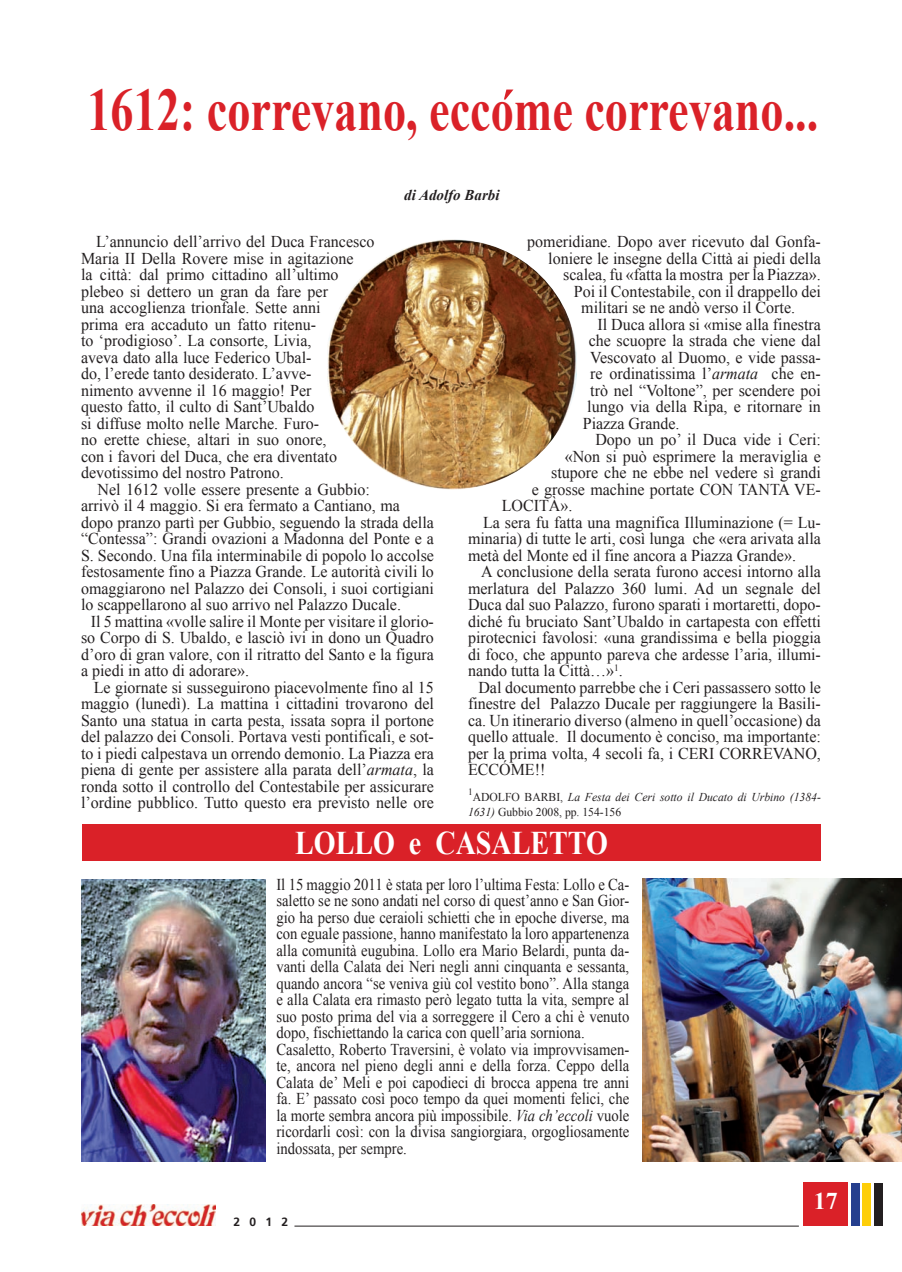
<style>
.page{position:relative;width:902px;height:1272px;background:#fff}
.page>*{position:absolute;margin:0;border:0;box-sizing:border-box;transform-origin:0 0}
.t1{font:700 60px "Times New Roman";color:#da2128;scale:.77 1}
.t2{font:700 33px "Times New Roman";color:#fff;scale:.85 1}
.t3{font:700 24px "Times New Roman";color:#fff}
.t4{font:16.5px/16.5px "Times New Roman";color:#231f20}
.t5{font:16.5px/16.5px "Times New Roman";color:#231f20;scale:.89 1}
.t6{font:italic 700 15px "Times New Roman";color:#231f20}
.t7{font:italic 12px/15px "Times New Roman";color:#231f20}
.t8{font:12px "Times New Roman";color:#231f20}
.t9{font:700 12px "Frutiger";color:#231f20}
.t10{font:9.6px "Times New Roman";color:#231f20}
.s1{font-style:italic}
.s2{font-style:normal}
</style>
<div class="page">
<img style="left:81px;top:1205px;width:134px;height:21px">
<hr style="left:294px;top:1226px;width:505px;height:1px;background:#231f20">
<div style="left:803px;top:1183px;width:45px;height:43px;background:#da2128"></div>
<div style="left:851px;top:1183px;width:9px;height:42px;background:#253f8e"></div>
<div style="left:863px;top:1183px;width:8px;height:42px;background:#fece08"></div>
<div style="left:874px;top:1183px;width:9px;height:42px;background:#231f20"></div>
<img style="left:327px;top:239px;width:249px;height:251px;border-radius:50%">
<div style="left:82px;top:824px;width:738px;height:36px;background:#da2128"></div>
<svg style="left:504px;top:90px;width:9px;height:10px"></svg>
<img style="left:642px;top:878px;width:260px;height:283px">
<img style="left:81px;top:879px;width:184px;height:282px">
<h1 class="t1" style="left:88px;top:69px;width:951px">1612: correvano, eccome correvano...</h1>
<p class="t6" style="left:404px;top:184px;width:97px">di Adolfo Barbi</p>
<p class="t4" style="left:81px;top:233px;width:295px;text-indent:15px">L’annuncio dell’arrivo del Duca Francesco Maria II Della Rovere mise in agitazione<br>la città: dal primo cittadino all’ultimo plebeo si dettero un gran da fare per<br>una accoglienza trionfale. Sette anni<br>prima era accaduto un fatto ritenu-<br>to ‘prodigioso’. La consorte, Livia,<br>aveva dato alla luce Federico Ubal-<br>do, l’erede tanto desiderato. L’avve-<br>nimento avvenne il 16 maggio! Per<br>questo fatto, il culto di Sant’Ubaldo<br>si diffuse molto nelle Marche. Furo-<br>no erette chiese, altari in suo onore,<br>con i favori del Duca, che era diventato devotissimo del nostro Patrono.</p>
<p class="t4" style="left:98px;top:481px;width:274px">Nel 1612 volle essere presente a Gubbio:</p>
<p class="t4" style="left:81px;top:497px;width:320px">arrivò il 4 maggio. Si era fermato a Cantiano, ma</p>
<p class="t4" style="left:81px;top:514px;width:354px">dopo pranzo partì per Gubbio, seguendo la strada della</p>
<p class="t4" style="left:81px;top:530px;width:354px">“Contessa”: Grandi ovazioni a Madonna del Ponte e a</p>
<p class="t4" style="left:81px;top:547px;width:354px">S. Secondo. Una fila interminabile di popolo lo accolse</p>
<p class="t4" style="left:81px;top:563px;width:354px">festosamente fino a Piazza Grande. Le autorità civili lo</p>
<p class="t4" style="left:81px;top:580px;width:354px">omaggiarono nel Palazzo dei Consoli, i suoi cortigiani</p>
<p class="t4" style="left:81px;top:596px;width:322px">lo scappellarono al suo arrivo nel Palazzo Ducale.</p>
<p class="t4" style="left:91px;top:613px;width:345px">Il 5 mattina «volle salire il Monte per visitare il glorio-</p>
<p class="t4" style="left:81px;top:629px;width:354px">so Corpo di S. Ubaldo, e lasciò ivi in dono un Quadro</p>
<p class="t4" style="left:81px;top:646px;width:354px">d’oro di gran valore, con il ritratto del Santo e la figura</p>
<p class="t4" style="left:81px;top:662px;width:170px">a piedi in atto di adorare».</p>
<p class="t4" style="left:94px;top:679px;width:342px">Le giornate si susseguirono piacevolmente fino al 15</p>
<p class="t4" style="left:81px;top:695px;width:354px">maggio (lunedì). La mattina i cittadini trovarono del</p>
<p class="t4" style="left:81px;top:712px;width:354px">Santo una statua in carta pesta, issata sopra il portone</p>
<p class="t4" style="left:81px;top:728px;width:354px">del palazzo dei Consoli. Portava vesti pontificali, e sot-</p>
<p class="t4" style="left:81px;top:745px;width:354px">to i piedi calpestava un orrendo demonio. La Piazza era</p>
<p class="t4" style="left:81px;top:761px;width:354px">piena di gente per assistere alla parata dell’<span class="s1">armata</span>, la</p>
<p class="t4" style="left:81px;top:778px;width:354px">ronda sotto il controllo del Contestabile per assicurare</p>
<p class="t4" style="left:81px;top:794px;width:354px">l’ordine pubblico. Tutto questo era previsto nelle ore</p>
<p class="t4" style="left:527px;top:233px;width:295px">pomeridiane. Dopo aver ricevuto dal Gonfa-</p>
<p class="t4" style="left:548px;top:250px;width:274px">loniere le insegne della Città ai piedi della</p>
<p class="t4" style="left:563px;top:266px;width:259px">scalea, fu «fatta la mostra per la Piazza».</p>
<p class="t4" style="left:574px;top:283px;width:249px">Poi il Contestabile, con il drappello dei</p>
<p class="t4" style="left:581px;top:299px;width:215px">militari se ne andò verso il Corte.</p>
<p class="t4" style="left:597px;top:316px;width:225px">Il Duca allora si «mise alla finestra</p>
<p class="t4" style="left:589px;top:332px;width:234px">che scuopre la strada che viene dal</p>
<p class="t4" style="left:590px;top:349px;width:232px">Vescovato al Duomo, e vide passa-</p>
<p class="t4" style="left:590px;top:365px;width:232px">re ordinatissima l’<span class="s1">armata</span> che en-</p>
<p class="t4" style="left:590px;top:382px;width:232px">trò nel “Voltone”, per scendere poi</p>
<p class="t4" style="left:587px;top:398px;width:235px">lungo via della Ripa, e ritornare in</p>
<p class="t4" style="left:583px;top:415px;width:98px">Piazza Grande.</p>
<p class="t4" style="left:595px;top:431px;width:227px">Dopo un po’ il Duca vide i Ceri:</p>
<p class="t4" style="left:565px;top:448px;width:258px">«Non si può esprimere la meraviglia e</p>
<p class="t4" style="left:551px;top:464px;width:271px">stupore che ne ebbe nel vedere sì grandi</p>
<p class="t4" style="left:532px;top:481px;width:291px">e grosse machine portate CON TANTA VE-</p>
<p class="t4" style="left:502px;top:497px;width:72px">LOCITÀ».</p>
<p class="t4" style="left:483px;top:514px;width:339px">La sera fu fatta una magnifica Illuminazione (= Lu-</p>
<p class="t4" style="left:468px;top:530px;width:354px">minaria) di tutte le arti, così lunga che «era arivata alla</p>
<p class="t4" style="left:468px;top:547px;width:330px">metà del Monte ed il fine ancora a Piazza Grande».</p>
<p class="t4" style="left:481px;top:563px;width:341px">A conclusione della serata furono accesi intorno alla</p>
<p class="t4" style="left:468px;top:580px;width:354px">merlatura del Palazzo 360 lumi. Ad un segnale del</p>
<p class="t4" style="left:468px;top:596px;width:354px">Duca dal suo Palazzo, furono sparati i mortaretti, dopo-</p>
<p class="t4" style="left:468px;top:613px;width:354px">diché fu bruciato Sant’Ubaldo in cartapesta con effetti</p>
<p class="t4" style="left:468px;top:629px;width:354px">pirotecnici favolosi: «una grandissima e bella pioggia</p>
<p class="t4" style="left:468px;top:646px;width:354px">di foco, che appunto pareva che ardesse l’aria, illumi-</p>
<p class="t4" style="left:468px;top:662px;width:156px">nando tutta la Città…»<sup>1</sup>.</p>
<p class="t4" style="left:478px;top:679px;width:344px">Dal documento parrebbe che i Ceri passassero sotto le</p>
<p class="t4" style="left:468px;top:695px;width:354px">finestre del Palazzo Ducale per raggiungere la Basili-</p>
<p class="t4" style="left:468px;top:712px;width:354px">ca. Un itinerario diverso (almeno in quell’occasione) da</p>
<p class="t4" style="left:468px;top:728px;width:354px">quello attuale. Il documento è conciso, ma importante:</p>
<p class="t4" style="left:468px;top:745px;width:354px">per la prima volta, 4 secoli fa, i CERI CORREVANO,</p>
<p class="t4" style="left:468px;top:761px;width:79px">ECCÓME!!</p>
<p class="t10" style="left:468px;top:786px;width:6px">1</p>
<p class="t8" style="left:473px;top:789px;width:18px">Adolfo</p>
<p class="t8" style="left:525px;top:789px;width:16px">Barbi</p>
<p class="t7" style="left:468px;top:789px;width:354px;text-indent:92px"><span class="s2">,</span> La Festa dei Ceri sotto il Ducato di Urbino (1384-<br>1631) <span class="s2">Gubbio 2008, pp. 154-156</span></p>
<h2 class="t2" style="left:295px;top:820px;width:369px">LOLLO e CASALETTO</h2>
<p class="t5" style="left:276px;top:876px;width:398px">Il 15 maggio 2011 è stata per loro l’ultima Festa: Lollo e Ca&shy;saletto se ne sono andati nel corso di quest’anno e San Gior&shy;gio ha perso due ceraioli schietti che in epoche diverse, ma con eguale passione, hanno manifestato la loro appartenenza alla comunità eugubina. Lollo era Mario Belardi, punta da&shy;vanti della Calata dei Neri negli anni cinquanta e sessanta, quando ancora “se veniva giù col vestito bono”. Alla stanga e alla Calata era rimasto però legato tutta la vita, sempre al suo posto prima del via a sorreggere il Cero a chi è venuto dopo, fischiettando la carica con quell’aria sorniona.<br>Casaletto, Roberto Traversini, è volato via improvvisamen&shy;te, ancora nel pieno degli anni e della forza. Ceppo della Calata de’ Meli e poi capodieci di brocca appena tre anni fa. E’ passato così poco tempo da quei momenti felici, che la morte sembra ancora più impossibile. <span class="s1">Via ch’eccoli</span> vuole ricordarli così: con la divisa sangiorgiara, orgogliosamente indossata, per sempre.</p>
<p class="t9" style="left:233px;top:1215px;width:56px">2012</p>
<h3 class="t3" style="left:814px;top:1184px;width:24px">17</h3>
</div>
